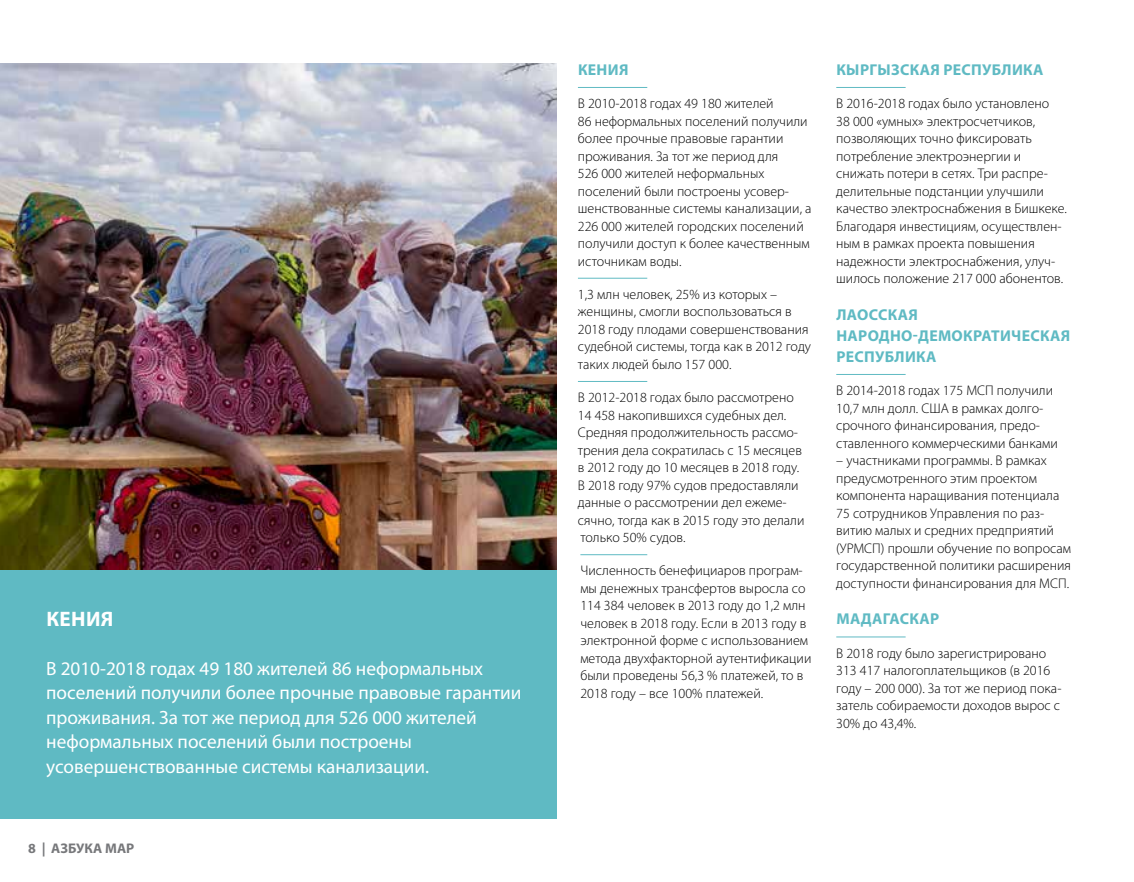
<style>
.page{position:relative;width:1134px;height:882px;background:#fff}
.page>*{position:absolute;margin:0;border:0;box-sizing:border-box;transform-origin:0 0}
.t1{font:700 21px "Myriad Pro";letter-spacing:.02em;color:#fff}
.t2{font:19.25px/24.5px "Myriad Pro";color:#fff}
.t3{font:700 15.75px/21px "Myriad Pro";letter-spacing:.02em;color:#5fbac3}
.t4{font:300 14px/17.5px "Myriad Pro";color:#000}
.t5{font:700 14px "Myriad Pro";color:#77787b}
</style>
<div class="page">
<div style="left:0;top:556px;width:557px;height:263px;background:#5fbac3"></div>
<hr style="left:578px;top:87px;width:69px;height:1px;background:#5fbac3">
<hr style="left:578px;top:278px;width:69px;height:1px;background:#5fbac3">
<hr style="left:578px;top:381px;width:69px;height:1px;background:#5fbac3">
<hr style="left:580px;top:554px;width:67px;height:1px;background:#5fbac3">
<hr style="left:836px;top:87px;width:70px;height:1px;background:#5fbac3">
<hr style="left:836px;top:374px;width:70px;height:1px;background:#5fbac3">
<hr style="left:836px;top:637px;width:70px;height:1px;background:#5fbac3">
<img style="left:0;top:63px;width:557px;height:507px">
<h1 class="t1" style="left:46px;top:605px;width:69px">КЕНИЯ</h1>
<h2 class="t2" style="left:46px;top:656px;width:477px">В 2010-2018 годах 49 180 жителей 86 неформальных поселений получили более прочные правовые гарантии проживания. За тот же период для 526 000 жителей неформальных поселений были построены усовершенствованные системы канализации.</h2>
<p class="t5" style="left:28px;top:839px;width:108px">8 | АЗБУКА МАР</p>
<p class="t3" style="left:578px;top:58px;width:52px">КЕНИЯ</p>
<p class="t4" style="left:578px;top:95px;width:235px">В 2010-2018 годах 49 180 жителей<br>86 неформальных поселений получили более прочные правовые гарантии проживания. За тот же период для<br>526 000 жителей неформальных поселений были построены усовер&shy;шенствованные системы канализации, а<br>226 000 жителей городских поселений получили доступ к более качественным источникам воды.</p>
<p class="t4" style="left:578px;top:286px;width:235px">1,3 млн человек, 25% из которых – женщины, смогли воспользоваться в 2018 году плодами совершенствования судебной системы, тогда как в 2012 году таких людей было 157 000.</p>
<p class="t4" style="left:578px;top:389px;width:228px">В 2012-2018 годах было рассмотрено 14 458 накопившихся судебных дел.<br>Средняя продолжительность рассмо&shy;трения дела сократилась с 15 месяцев в 2012 году до 10 месяцев в 2018 году.<br>В 2018 году 97% судов предоставляли данные о рассмотрении дел ежеме&shy;сячно, тогда как в 2015 году это делали только 50% судов.</p>
<p class="t4" style="left:580px;top:562px;width:232px">Численность бенефициаров програм&shy;мы денежных трансфертов выросла со 114 384 человек в 2013 году до 1,2 млн человек в 2018 году. Если в 2013 году в электронной форме с использованием метода двухфакторной аутентификации были проведены 56,3 % платежей, то в 2018 году – все 100% платежей.</p>
<p class="t3" style="left:836px;top:58px;width:209px">КЫРГЫЗСКАЯ РЕСПУБЛИКА</p>
<p class="t4" style="left:836px;top:95px;width:232px">В 2016-2018 годах было установлено<br>38 000 «умных» электросчетчиков, позволяющих точно фиксировать потребление электроэнергии и снижать потери в сетях. Три распре&shy;делительные подстанции улучшили качество электроснабжения в Бишкеке.<br>Благодаря инвестициям, осуществлен&shy;ным в рамках проекта повышения надежности электроснабжения, улуч&shy;шилось положение 217 000 абонентов.</p>
<p class="t3" style="left:836px;top:303px;width:235px">ЛАОССКАЯ<br>НАРОДНО-ДЕМОКРАТИЧЕСКАЯ<br>РЕСПУБЛИКА</p>
<p class="t4" style="left:836px;top:382px;width:223px">В 2014-2018 годах 175 МСП получили 10,7 млн долл. США в рамках долго&shy;срочного финансирования, предо&shy;ставленного коммерческими банками</p>
<p class="t4" style="left:836px;top:452px;width:236px">– участниками программы. В рамках предусмотренного этим проектом компонента наращивания потенциала 75 сотрудников Управления по раз&shy;витию малых и средних предприятий (УРМСП) прошли обучение по вопросам государственной политики расширения доступности финансирования для МСП.</p>
<p class="t3" style="left:836px;top:608px;width:104px">МАДАГАСКАР</p>
<p class="t4" style="left:836px;top:644px;width:227px">В 2018 году было зарегистрировано<br>313 417 налогоплательщиков (в 2016 году – 200 000). За тот же период пока&shy;затель собираемости доходов вырос с<br>30% до 43,4%.</p>
</div>
